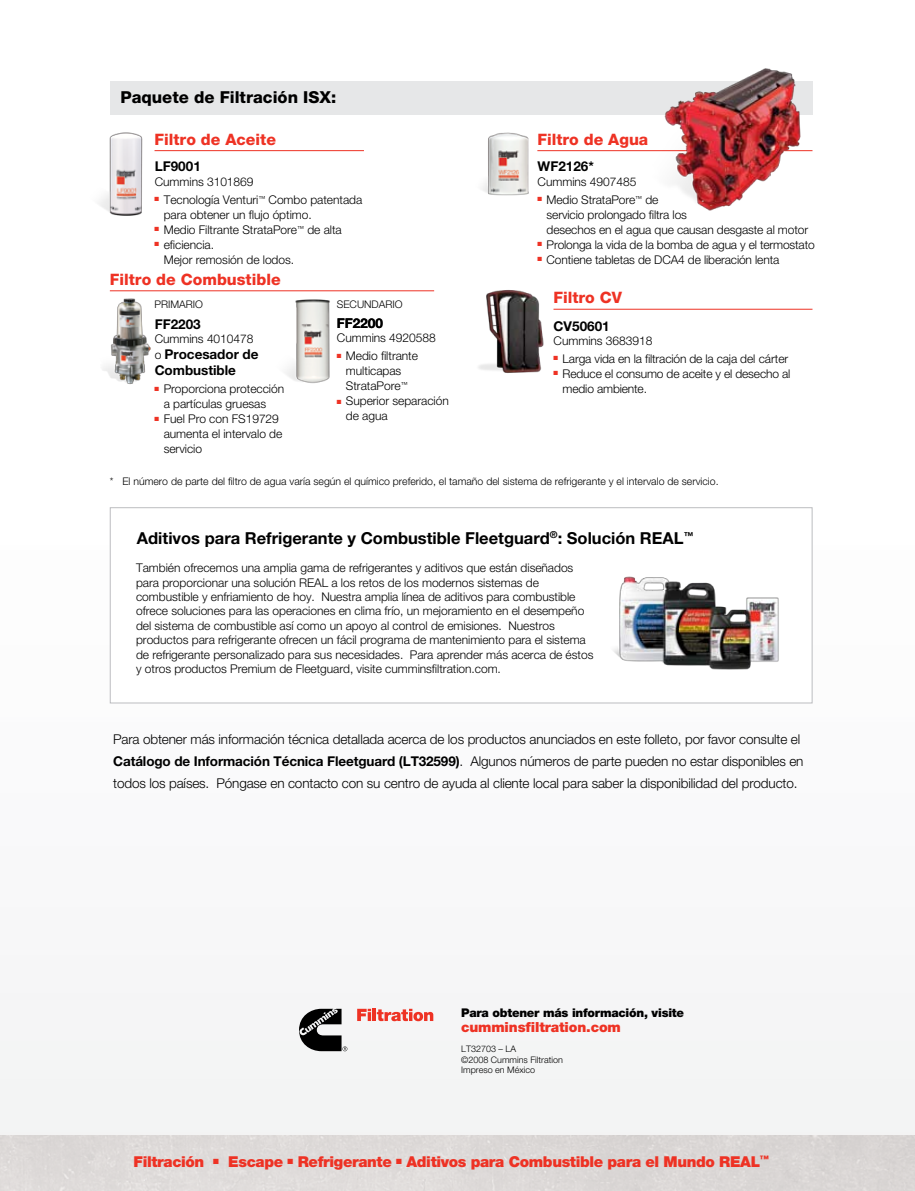
<style>
.page{position:relative;width:915px;height:1191px;background:#fff}
.page>*{position:absolute;margin:0;border:0;box-sizing:border-box;transform-origin:0 0}
.t1{font:700 16.5px "Helvetica Neue LT Std";color:#000}
.t2{font:800 16.5px "Helvetica Neue LT Std";color:#000}
.t3{font:800 15.75px "Helvetica Neue LT Std";color:#ee3224}
.t4{font:900 15px "Helvetica Neue LT Std";letter-spacing:-.025em;color:#ee3224}
.t5{font:900 13.95px "Helvetica Neue LT Std";letter-spacing:-.01em;color:#ee3224}
.t6{font:300 13.5px/22.2px "Helvetica Neue LT Std";letter-spacing:-.01em;color:#000}
.t7{font:700 13.5px/16.2px "Helvetica Neue LT Std";color:#000}
.t8{font:300 12px/15px "Helvetica Neue LT Std";letter-spacing:-.005em;color:#000}
.t9{font:900 12px "Helvetica Neue LT Std";letter-spacing:-.02em;color:#000}
.t10{font:300 10.5px "Helvetica Neue LT Std";color:#000}
.t11{font:300 9px/10.8px "Helvetica Neue LT Std";color:#000}
.t12{font:6px "Zapf Dingbats ITC";color:#ee3224}
.s1{font-weight:300;font-size:12px}
.s2{font-weight:700}
</style>
<div class="page">
<svg style="left:357px;top:1008px;width:76px;height:13px"></svg>
<svg style="left:299px;top:1008px;width:48px;height:43px"></svg>
<div style="left:110px;top:81px;width:702px;height:33px;background:#e6e7e8"></div>
<hr style="left:110px;top:290px;width:324px;height:1px;background:#ee3224">
<hr style="left:553px;top:309px;width:259px;height:1px;background:#ee3224">
<hr style="left:537px;top:150px;width:275px;height:1px;background:#ee3224">
<hr style="left:154px;top:150px;width:210px;height:1px;background:#ee3224">
<div style="left:110px;top:507px;width:702px;height:196px;border:1px solid #bcbdc0"></div>
<img style="left:613px;top:576px;width:166px;height:94px">
<img style="left:478px;top:290px;width:108px;height:83px">
<img style="left:98px;top:132px;width:45px;height:84px">
<img style="left:482px;top:132px;width:60px;height:64px">
<img style="left:285px;top:299px;width:45px;height:85px">
<img style="left:102px;top:290px;width:65px;height:94px">
<img style="left:612px;top:68px;width:189px;height:143px">
<h1 class="t2" style="left:120px;top:88px;width:217px">Paquete de Filtración ISX:</h1>
<h2 class="t3" style="left:154px;top:130px;width:123px">Filtro de Aceite</h2>
<p class="t7" style="left:155px;top:158px;width:48px">LF9001</p>
<p class="t8" style="left:164px;top:172px;width:200px;line-height:18px;text-indent:-9px">Cummins 3101869<br>Tecnología Venturi<sup>™</sup> Combo patentada</p>
<p class="t8" style="left:164px;top:207px;width:179px">para obtener un flujo óptimo.<br>Medio Filtrante StrataPore<sup>™</sup> de alta eficiencia.<br>Mejor remosión de lodos.</p>
<p class="t12" style="left:154px;top:196px;width:6px">■</p>
<p class="t12" style="left:154px;top:226px;width:6px">■</p>
<p class="t12" style="left:154px;top:241px;width:6px">■</p>
<h2 class="t3" style="left:110px;top:270px;width:172px">Filtro de Combustible</h2>
<p class="t10" style="left:154px;top:298px;width:50px">PRIMARIO</p>
<p class="t7" style="left:155px;top:315px;width:48px">FF2203</p>
<p class="t8" style="left:155px;top:331px;width:100px">Cummins 4010478</p>
<p class="t7" style="left:155px;top:346px;width:105px"><span class="s1">o</span> Procesador de<br>Combustible</p>
<p class="t8" style="left:164px;top:381px;width:122px">Proporciona protección a partículas gruesas<br>Fuel Pro con FS19729 aumenta el intervalo de servicio</p>
<p class="t12" style="left:154px;top:386px;width:6px">■</p>
<p class="t12" style="left:154px;top:416px;width:6px">■</p>
<p class="t10" style="left:336px;top:298px;width:67px">SECUNDARIO</p>
<p class="t7" style="left:337px;top:315px;width:48px">FF2200</p>
<p class="t8" style="left:346px;top:329px;width:91px;line-height:18px;text-indent:-9px">Cummins 4920588<br>Medio filtrante</p>
<p class="t8" style="left:346px;top:363px;width:104px">multicapas<br>StrataPore<sup>™<br></sup>Superior separación de agua</p>
<p class="t12" style="left:336px;top:353px;width:6px">■</p>
<p class="t12" style="left:336px;top:399px;width:6px">■</p>
<h2 class="t3" style="left:537px;top:130px;width:112px">Filtro de Agua</h2>
<p class="t7" style="left:537px;top:158px;width:58px">WF2126*</p>
<p class="t8" style="left:546px;top:172px;width:113px;line-height:18px;text-indent:-9px">Cummins 4907485<br>Medio StrataPore<sup>™</sup> de</p>
<p class="t8" style="left:546px;top:207px;width:269px">servicio prolongado filtra los<br>desechos en el agua que causan desgaste al motor Prolonga la vida de la bomba de agua y el termostato Contiene tabletas de DCA4 de liberación lenta</p>
<p class="t12" style="left:537px;top:196px;width:6px">■</p>
<p class="t12" style="left:537px;top:241px;width:6px">■</p>
<p class="t12" style="left:537px;top:256px;width:6px">■</p>
<h2 class="t3" style="left:553px;top:288px;width:70px">Filtro CV</h2>
<p class="t7" style="left:553px;top:317px;width:58px">CV50601</p>
<p class="t8" style="left:562px;top:331px;width:227px;line-height:18px;text-indent:-9px">Cummins 3683918<br>Larga vida en la filtración de la caja del cárter</p>
<p class="t8" style="left:562px;top:366px;width:229px">Reduce el consumo de aceite y el desecho al medio ambiente.</p>
<p class="t12" style="left:553px;top:355px;width:6px">■</p>
<p class="t12" style="left:553px;top:370px;width:6px">■</p>
<p class="t10" style="left:110px;top:474px;width:610px">* El número de parte del filtro de agua varía según el químico preferido, el tamaño del sistema de refrigerante y el intervalo de servicio.</p>
<h1 class="t1" style="left:137px;top:527px;width:557px">Aditivos para Refrigerante y Combustible Fleetguard<sup>®</sup>: Solución REAL<sup>™</sup></h1>
<p class="t8" style="left:136px;top:560px;width:458px;line-height:14.4px">También ofrecemos una amplia gama de refrigerantes y aditivos que están diseñados para proporcionar una solución REAL a los retos de los modernos sistemas de combustible y enfriamiento de hoy. Nuestra amplia línea de aditivos para combustible ofrece soluciones para las operaciones en clima frío, un mejoramiento en el desempeño del sistema de combustible así como un apoyo al control de emisiones. Nuestros productos para refrigerante ofrecen un fácil programa de mantenimiento para el sistema de refrigerante personalizado para sus necesidades. Para aprender más acerca de éstos y otros productos Premium de Fleetguard, visite cumminsfiltration.com.</p>
<p class="t6" style="left:113px;top:727px;width:691px">Para obtener más información técnica detallada acerca de los productos anunciados en este folleto, por favor consulte el<br><span class="s2">Catálogo de Información Técnica Fleetguard (LT32599)</span>. Algunos números de parte pueden no estar disponibles en todos los países. Póngase en contacto con su centro de ayuda al cliente local para saber la disponibilidad del producto.</p>
<p class="t9" style="left:461px;top:1006px;width:224px">Para obtener más información, visite</p>
<p class="t5" style="left:461px;top:1019px;width:161px">cumminsfiltration.com</p>
<p class="t11" style="left:461px;top:1043px;width:103px">LT32703 – LA<br>©2008 Cummins Filtration<br>Impreso en México</p>
<p class="t4" style="left:134px;top:1152px;width:636px">Filtración ■ Escape ■ Refrigerante ■ Aditivos para Combustible para el Mundo REAL<sup>™</sup></p>
</div>
